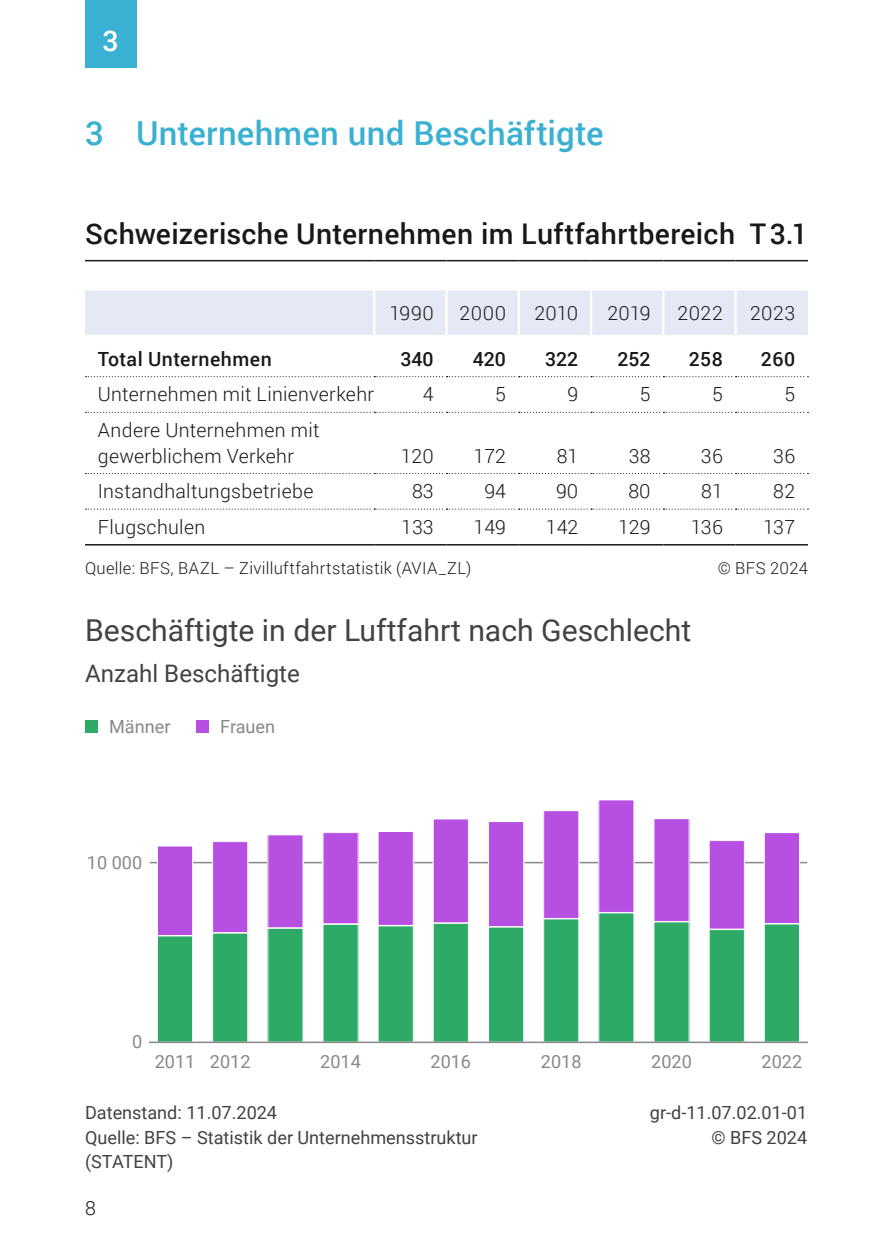
<style>
.page{position:relative;width:893px;height:1259px;background:#fff}
.page>*{position:absolute;margin:0;border:0;box-sizing:border-box;transform-origin:0 0}
.Untertitel_1_farbig{font:500 33px "Roboto";letter-spacing:.005em;color:#3ab1d2}
.t1{font:30.3px "Roboto";color:#424242}
.TAB_Titel{font:500 28.5px "Roboto";letter-spacing:.01em;color:#1a171c}
.t2{font:500 28.5px "Roboto";color:#fff}
.t3{font:24px "Roboto";color:#424242}
.TAB_Grundtext_TAB_Kopf{font:300 19.5px/25.5px "Roboto";letter-spacing:.015em;color:#1a171c}
.TAB_Grundtext_TAB_Kopf-2{font:500 19.5px "Roboto";letter-spacing:.02em;color:#1a171c}
.t4{font:18px/24px "Roboto";color:#424242}
.t5{font:18px "Roboto";color:#888}
.TAB_Fusszeile{font:300 16.5px "Roboto";letter-spacing:.02em;color:#1a171c}
</style>
<div class="page">
<div style="left:85px;top:0;width:51px;height:68px;background:#3ab1d2"></div>
<div style="left:85px;top:290px;width:723px;height:45px;background:#e4e9f4"></div>
<svg style="left:85px;top:412px;width:723px;height:1px"></svg>
<svg style="left:85px;top:473px;width:723px;height:1px"></svg>
<svg style="left:85px;top:508px;width:723px;height:1px"></svg>
<svg style="left:85px;top:376px;width:723px;height:1px"></svg>
<hr style="left:85px;top:260px;width:289px;height:1px;background:#1a171c">
<hr style="left:374px;top:260px;width:72px;height:1px;background:#1a171c">
<hr style="left:446px;top:260px;width:73px;height:1px;background:#1a171c">
<hr style="left:519px;top:260px;width:72px;height:1px;background:#1a171c">
<hr style="left:591px;top:260px;width:72px;height:1px;background:#1a171c">
<hr style="left:663px;top:260px;width:73px;height:1px;background:#1a171c">
<hr style="left:736px;top:260px;width:72px;height:1px;background:#1a171c">
<hr style="left:85px;top:544px;width:289px;height:1px;background:#1a171c">
<hr style="left:374px;top:544px;width:72px;height:1px;background:#1a171c">
<hr style="left:446px;top:544px;width:73px;height:1px;background:#1a171c">
<hr style="left:519px;top:544px;width:72px;height:1px;background:#1a171c">
<hr style="left:591px;top:544px;width:72px;height:1px;background:#1a171c">
<hr style="left:663px;top:544px;width:73px;height:1px;background:#1a171c">
<hr style="left:736px;top:544px;width:72px;height:1px;background:#1a171c">
<hr style="left:373px;top:290px;width:2px;height:45px;background:#fff">
<hr style="left:445px;top:290px;width:3px;height:45px;background:#fff">
<hr style="left:518px;top:290px;width:2px;height:45px;background:#fff">
<hr style="left:590px;top:290px;width:2px;height:45px;background:#fff">
<hr style="left:662px;top:290px;width:2px;height:45px;background:#fff">
<hr style="left:734px;top:290px;width:3px;height:45px;background:#fff">
<hr style="left:150px;top:862px;width:657px;height:1px;background:#888">
<div style="left:157px;top:936px;width:36px;height:106px;background:#2daa65"></div>
<div style="left:157px;top:935px;width:36px;height:107px;border:1px solid #fff"></div>
<div style="left:157px;top:846px;width:36px;height:89px;background:#b74fe2"></div>
<div style="left:157px;top:846px;width:36px;height:89px;border:1px solid #fff"></div>
<div style="left:213px;top:933px;width:35px;height:109px;background:#2daa65"></div>
<div style="left:212px;top:933px;width:36px;height:109px;border:1px solid #fff"></div>
<div style="left:213px;top:841px;width:35px;height:91px;background:#b74fe2"></div>
<div style="left:212px;top:841px;width:36px;height:92px;border:1px solid #fff"></div>
<div style="left:268px;top:928px;width:35px;height:114px;background:#2daa65"></div>
<div style="left:268px;top:835px;width:35px;height:92px;background:#b74fe2"></div>
<div style="left:323px;top:924px;width:35px;height:118px;background:#2daa65"></div>
<div style="left:323px;top:832px;width:35px;height:91px;background:#b74fe2"></div>
<div style="left:378px;top:926px;width:35px;height:116px;background:#2daa65"></div>
<div style="left:378px;top:831px;width:35px;height:94px;background:#b74fe2"></div>
<div style="left:433px;top:923px;width:35px;height:119px;background:#2daa65"></div>
<div style="left:433px;top:923px;width:36px;height:119px;border:1px solid #fff"></div>
<div style="left:433px;top:819px;width:35px;height:104px;background:#b74fe2"></div>
<div style="left:433px;top:818px;width:36px;height:105px;border:1px solid #fff"></div>
<div style="left:488px;top:927px;width:36px;height:115px;background:#2daa65"></div>
<div style="left:488px;top:927px;width:36px;height:115px;border:1px solid #fff"></div>
<div style="left:488px;top:821px;width:36px;height:105px;background:#b74fe2"></div>
<div style="left:488px;top:821px;width:36px;height:106px;border:1px solid #fff"></div>
<div style="left:544px;top:919px;width:35px;height:123px;background:#2daa65"></div>
<div style="left:543px;top:918px;width:36px;height:124px;border:1px solid #fff"></div>
<div style="left:544px;top:810px;width:35px;height:108px;background:#b74fe2"></div>
<div style="left:543px;top:810px;width:36px;height:108px;border:1px solid #fff"></div>
<div style="left:599px;top:913px;width:35px;height:129px;background:#2daa65"></div>
<div style="left:599px;top:800px;width:35px;height:112px;background:#b74fe2"></div>
<div style="left:654px;top:922px;width:35px;height:120px;background:#2daa65"></div>
<div style="left:654px;top:818px;width:35px;height:103px;background:#b74fe2"></div>
<div style="left:709px;top:929px;width:35px;height:113px;background:#2daa65"></div>
<div style="left:709px;top:929px;width:36px;height:113px;border:1px solid #fff"></div>
<div style="left:709px;top:840px;width:35px;height:89px;background:#b74fe2"></div>
<div style="left:709px;top:840px;width:36px;height:89px;border:1px solid #fff"></div>
<div style="left:764px;top:924px;width:35px;height:118px;background:#2daa65"></div>
<div style="left:764px;top:923px;width:36px;height:119px;border:1px solid #fff"></div>
<div style="left:764px;top:832px;width:35px;height:91px;background:#b74fe2"></div>
<div style="left:764px;top:832px;width:36px;height:91px;border:1px solid #fff"></div>
<hr style="left:150px;top:1041px;width:657px;height:2px;background:#888">
<div style="left:85px;top:721px;width:12px;height:12px;background:#2daa65"></div>
<div style="left:196px;top:721px;width:12px;height:12px;background:#b74fe2"></div>
<h3 class="t2" style="left:102px;top:21px;width:18px">3</h3>
<h3 class="Untertitel_1_farbig" style="left:85px;top:110px;width:520px">3 Unternehmen und Beschäftigte</h3>
<p class="TAB_Titel" style="left:85px;top:213px;width:724px">Schweizerische Unternehmen im Luftfahrtbereich T3.1</p>
<p class="TAB_Grundtext_TAB_Kopf" style="left:389px;top:299px;width:46px">1990</p>
<p class="TAB_Grundtext_TAB_Kopf" style="left:460px;top:299px;width:48px">2000</p>
<p class="TAB_Grundtext_TAB_Kopf" style="left:534px;top:299px;width:45px">2010</p>
<p class="TAB_Grundtext_TAB_Kopf" style="left:607px;top:299px;width:45px">2019</p>
<p class="TAB_Grundtext_TAB_Kopf" style="left:678px;top:299px;width:47px">2022</p>
<p class="TAB_Grundtext_TAB_Kopf" style="left:750px;top:299px;width:46px">2023</p>
<p class="TAB_Grundtext_TAB_Kopf-2" style="left:98px;top:345px;width:176px">Total Unternehmen</p>
<p class="TAB_Grundtext_TAB_Kopf-2" style="left:400px;top:345px;width:35px">340</p>
<p class="TAB_Grundtext_TAB_Kopf-2" style="left:473px;top:345px;width:35px">420</p>
<p class="TAB_Grundtext_TAB_Kopf-2" style="left:545px;top:345px;width:35px">322</p>
<p class="TAB_Grundtext_TAB_Kopf-2" style="left:617px;top:345px;width:35px">252</p>
<p class="TAB_Grundtext_TAB_Kopf-2" style="left:689px;top:345px;width:36px">258</p>
<p class="TAB_Grundtext_TAB_Kopf-2" style="left:761px;top:345px;width:36px">260</p>
<p class="TAB_Grundtext_TAB_Kopf" style="left:98px;top:381px;width:278px">Unternehmen mit Linienverkehr</p>
<p class="TAB_Grundtext_TAB_Kopf" style="left:423px;top:381px;width:12px">4</p>
<p class="TAB_Grundtext_TAB_Kopf" style="left:495px;top:381px;width:12px">5</p>
<p class="TAB_Grundtext_TAB_Kopf" style="left:567px;top:381px;width:12px">9</p>
<p class="TAB_Grundtext_TAB_Kopf" style="left:640px;top:381px;width:12px">5</p>
<p class="TAB_Grundtext_TAB_Kopf" style="left:712px;top:381px;width:12px">5</p>
<p class="TAB_Grundtext_TAB_Kopf" style="left:784px;top:381px;width:12px">5</p>
<p class="TAB_Grundtext_TAB_Kopf" style="left:98px;top:417px;width:223px">Andere Unternehmen mit gewerblichem Verkehr</p>
<p class="TAB_Grundtext_TAB_Kopf" style="left:401px;top:442px;width:34px">120</p>
<p class="TAB_Grundtext_TAB_Kopf" style="left:474px;top:442px;width:34px">172</p>
<p class="TAB_Grundtext_TAB_Kopf" style="left:557px;top:442px;width:23px">81</p>
<p class="TAB_Grundtext_TAB_Kopf" style="left:629px;top:442px;width:23px">38</p>
<p class="TAB_Grundtext_TAB_Kopf" style="left:701px;top:442px;width:24px">36</p>
<p class="TAB_Grundtext_TAB_Kopf" style="left:773px;top:442px;width:24px">36</p>
<p class="TAB_Grundtext_TAB_Kopf" style="left:98px;top:478px;width:217px">Instandhaltungsbetriebe</p>
<p class="TAB_Grundtext_TAB_Kopf" style="left:412px;top:478px;width:23px">83</p>
<p class="TAB_Grundtext_TAB_Kopf" style="left:484px;top:478px;width:23px">94</p>
<p class="TAB_Grundtext_TAB_Kopf" style="left:556px;top:478px;width:24px">90</p>
<p class="TAB_Grundtext_TAB_Kopf" style="left:628px;top:478px;width:24px">80</p>
<p class="TAB_Grundtext_TAB_Kopf" style="left:701px;top:478px;width:23px">81</p>
<p class="TAB_Grundtext_TAB_Kopf" style="left:773px;top:478px;width:24px">82</p>
<p class="TAB_Grundtext_TAB_Kopf" style="left:98px;top:513px;width:109px">Flugschulen</p>
<p class="TAB_Grundtext_TAB_Kopf" style="left:401px;top:513px;width:34px">133</p>
<p class="TAB_Grundtext_TAB_Kopf" style="left:474px;top:513px;width:34px">149</p>
<p class="TAB_Grundtext_TAB_Kopf" style="left:546px;top:513px;width:34px">142</p>
<p class="TAB_Grundtext_TAB_Kopf" style="left:618px;top:513px;width:34px">129</p>
<p class="TAB_Grundtext_TAB_Kopf" style="left:691px;top:513px;width:34px">136</p>
<p class="TAB_Grundtext_TAB_Kopf" style="left:763px;top:513px;width:33px">137</p>
<p class="TAB_Fusszeile" style="left:85px;top:556px;width:388px">Quelle: BFS, BAZL – Zivilluftfahrtstatistik (AVIA_ZL)</p>
<p class="TAB_Fusszeile" style="left:718px;top:556px;width:92px">© BFS 2024</p>
<p class="t1" style="left:85px;top:608px;width:608px">Beschäftigte in der Luftfahrt nach Geschlecht</p>
<p class="t3" style="left:85px;top:656px;width:216px">Anzahl Beschäftigte</p>
<p class="t5" style="left:109px;top:713px;width:63px">Männer</p>
<p class="t5" style="left:220px;top:713px;width:56px">Frauen</p>
<p class="t5" style="left:87px;top:849px;width:57px">10 000</p>
<p class="t5" style="left:132px;top:1029px;width:12px">0</p>
<p class="t5" style="left:155px;top:1049px;width:97px">2011 2012</p>
<p class="t5" style="left:320px;top:1049px;width:42px">2014</p>
<p class="t5" style="left:430px;top:1049px;width:42px">2016</p>
<p class="t5" style="left:541px;top:1049px;width:42px">2018</p>
<p class="t5" style="left:651px;top:1049px;width:42px">2020</p>
<p class="t5" style="left:762px;top:1049px;width:42px">2022</p>
<p class="t4" style="left:85px;top:1100px;width:194px">Datenstand: 11.07.2024</p>
<p class="t4" style="left:650px;top:1100px;width:159px">gr-d-11.07.02.01-01</p>
<p class="t4" style="left:85px;top:1124px;width:394px">Quelle: BFS – Statistik der Unternehmensstruktur (STATENT)</p>
<p class="t4" style="left:711px;top:1124px;width:97px">© BFS 2024</p>
<p class="TAB_Grundtext_TAB_Kopf" style="left:85px;top:1194px;width:12px">8</p>
</div>
